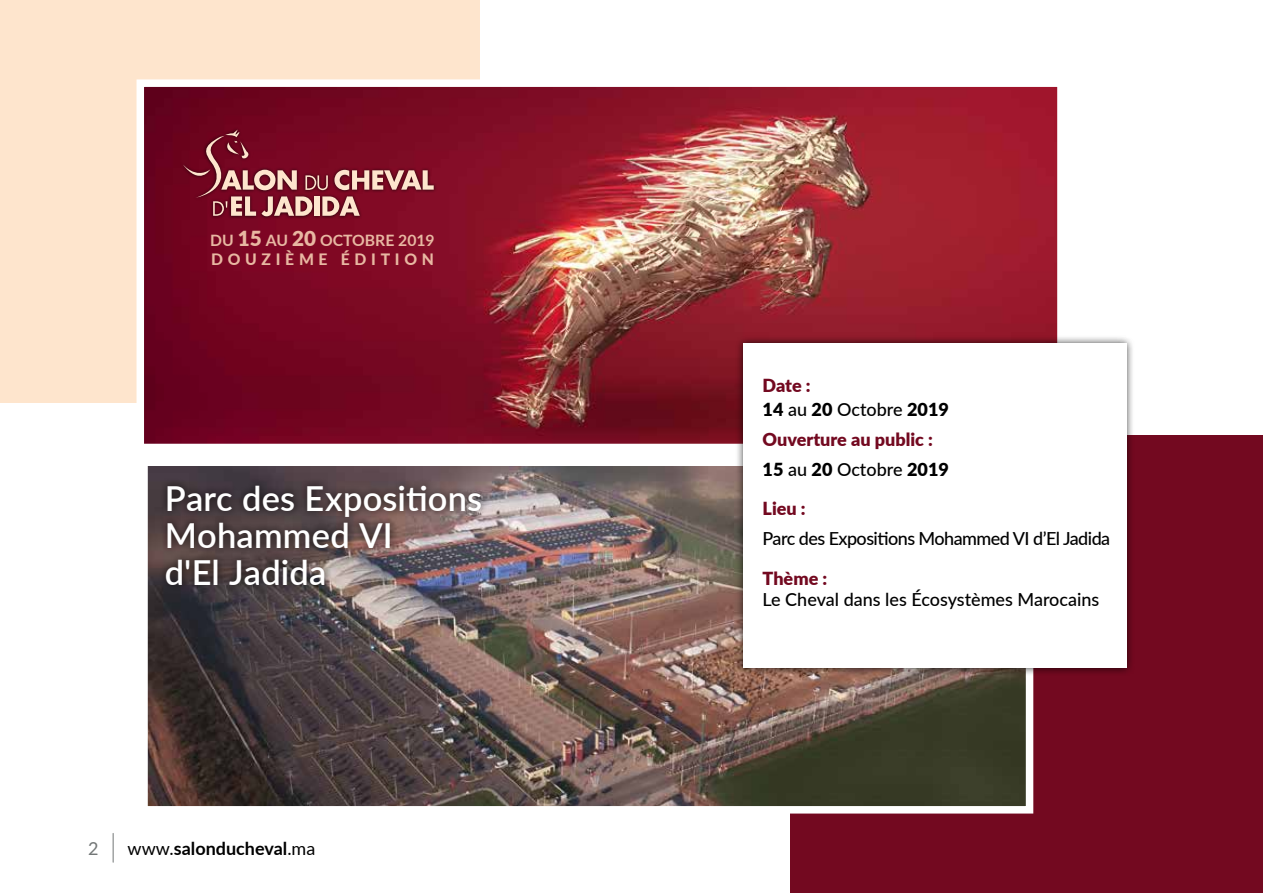
<style>
.page{position:relative;width:1263px;height:893px;background:#fff}
.page>*{position:absolute;margin:0;border:0;box-sizing:border-box;transform-origin:0 0}
.t1{font:600 34.5px/37.2px "Lato";letter-spacing:.005em;color:#fff}
.t2{font:500 18px/24.2px "Lato";letter-spacing:-.01em;color:#000}
.t3{font:900 18px/30.2px "Lato";color:#730920}
.t4{font:500 18px "Lato";letter-spacing:-.03em;color:#000}
.t5{font:700 18px "Lato";color:#000}
.t6{font:18px "Lato";color:#737777}
.t7{font:700 15.75px/19px "Lato";color:#e8b8a2}
.s1{font-weight:900;font-size:20.7px}
.s2{font-weight:800}
.s3{font-weight:400}
.s4{font-weight:900;color:#730920}
.s5{font-weight:900}
.s6{color:#000}
.s7{font-weight:500;color:#000}
</style>
<div class="page">
<svg style="left:113px;top:833px;width:1px;height:29px"></svg>
<div style="left:791px;top:436px;width:472px;height:457px;background:#730920"></div>
<div style="left:0;top:0;width:479px;height:402px;background:#fee5cd"></div>
<img style="left:146px;top:88px;width:910px;height:354px">
<div style="left:137px;top:79px;width:928px;height:372px;border:8px solid #fff"></div>
<img style="left:147px;top:466px;width:887px;height:351px">
<div style="left:158px;top:478px;width:331px;height:115px;background:#000;opacity:.75"></div>
<div style="left:735px;top:335px;width:400px;height:341px;background:#000;opacity:.75"></div>
<div style="left:743px;top:343px;width:383px;height:325px;background:#fff"></div>
<div style="left:180px;top:127px;width:257px;height:93px;background:#000;opacity:.75"></div>
<svg style="left:183px;top:130px;width:251px;height:86px;background:#8c2e3f"></svg>
<p class="t7" style="left:210px;top:230px;width:226px">DU <span class="s1">15</span> AU <span class="s1">20</span> OCTOBRE 2019<br><span class="s2">DOUZIÈME ÉDITION</span></p>
<h1 class="t1" style="left:165px;top:478px;width:319px">Parc des Expositions<br>Mohammed VI<br>d'El Jadida</h1>
<p class="t6" style="left:88px;top:836px;width:12px">2</p>
<p class="t5" style="left:128px;top:835px;width:189px"><span class="s3">www.</span>salonducheval<span class="s3">.ma</span></p>
<p class="t2" style="left:763px;top:373px;width:188px"><span class="s4">Date :<br></span><span class="s5">14</span> au <span class="s5">20</span> Octobre <span class="s5">2019</span></p>
<p class="t3" style="left:763px;top:424px;width:188px">Ouverture au public :<br><span class="s6">15</span> <span class="s7">au</span> <span class="s6">20</span> <span class="s7">Octobre</span> <span class="s6">2019</span></p>
<p class="t3" style="left:762px;top:492px;width:45px">Lieu :</p>
<p class="t4" style="left:762px;top:525px;width:349px">Parc des Expositions Mohammed VI d’El Jadida</p>
<p class="t3" style="left:762px;top:562px;width:66px">Thème :</p>
<p class="t2" style="left:762px;top:586px;width:338px">Le Cheval dans les Écosystèmes Marocains</p>
</div>
